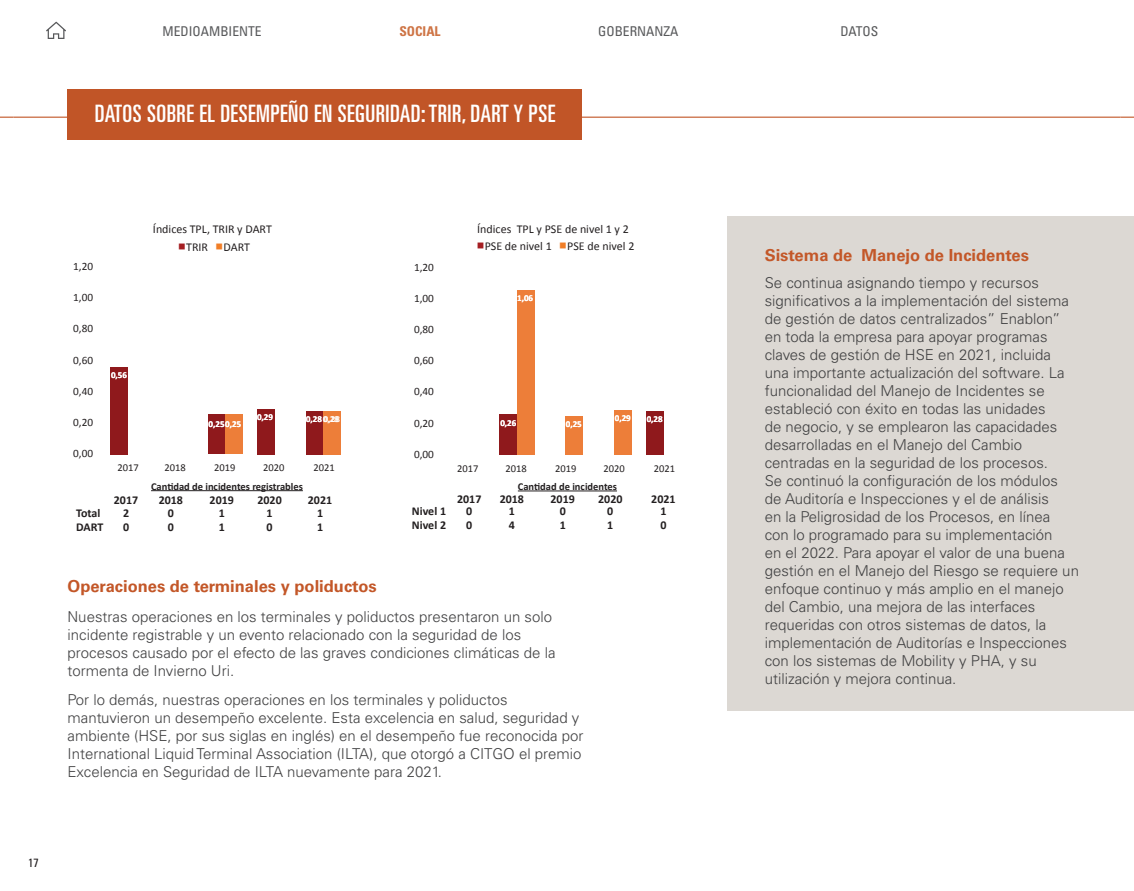
<style>
.page{position:relative;width:1134px;height:891px;background:#fff}
.page>*{position:absolute;margin:0;border:0;box-sizing:border-box;transform-origin:0 0}
.t1{font:ultra-condensed 24px "Univers LT Std";letter-spacing:.02em;color:#fff}
.t2{font:700 16.5px "Univers LT Std";color:#c35728}
.t3{font:300 15px/18px "Univers LT Std";color:#414142}
.t4{font:condensed 13.5px "Univers LT Std";color:#58595b}
.t5{font:700 condensed 13.5px "Univers LT Std";color:#ce7445}
.t6{font:700 12px "Calibri";color:#231f20}
.t7{font:12px "Calibri";color:#231f20}
.t8{font:condensed 12px "Univers LT Std";color:#231f20}
.t9{font:11.25px "Calibri";color:#231f20}
.t10{font:700 10.5px "Calibri";color:#231f20}
.t11{font:10.5px "Calibri";color:#231f20}
.t12{font:700 9px "Calibri";color:#fff}
.s1{color:#a41e22}
.s2{color:#f17e27}
</style>
<div class="page">
<div style="left:727px;top:216px;width:393px;height:494px;background:#dcd8d3"></div>
<hr style="left:14px;top:117px;width:1106px;height:1px;background:#c15527">
<div style="left:68px;top:89px;width:514px;height:51px;background:#c15527"></div>
<div style="left:1120px;top:216px;width:14px;height:494px;background:#dcd8d3"></div>
<svg style="left:1120px;top:117px;width:14px;height:1px"></svg>
<svg style="left:0;top:117px;width:14px;height:1px"></svg>
<div style="left:110px;top:368px;width:18px;height:87px;background:#8f191c"></div>
<div style="left:208px;top:415px;width:17px;height:39px;background:#8f191c"></div>
<div style="left:225px;top:414px;width:18px;height:40px;background:#ed7e39"></div>
<div style="left:257px;top:410px;width:17px;height:45px;background:#8f191c"></div>
<div style="left:306px;top:411px;width:17px;height:43px;background:#8f191c"></div>
<div style="left:323px;top:411px;width:18px;height:43px;background:#ed7e39"></div>
<div style="left:500px;top:414px;width:17px;height:41px;background:#8f191c"></div>
<div style="left:517px;top:290px;width:17px;height:165px;background:#ed7e39"></div>
<div style="left:565px;top:416px;width:18px;height:39px;background:#ed7e39"></div>
<div style="left:614px;top:410px;width:18px;height:45px;background:#ed7e39"></div>
<div style="left:646px;top:411px;width:18px;height:44px;background:#8f191c"></div>
<svg style="left:46px;top:22px;width:20px;height:17px"></svg>
<hr style="left:518px;top:491px;width:99px;height:1px;background:#231f20">
<hr style="left:151px;top:490px;width:152px;height:1px;background:#231f20">
<p class="t4" style="left:163px;top:23px;width:100px">MEDIOAMBIENTE</p>
<p class="t5" style="left:399px;top:23px;width:43px">SOCIAL</p>
<p class="t4" style="left:598px;top:23px;width:82px">GOBERNANZA</p>
<p class="t4" style="left:840px;top:23px;width:40px">DATOS</p>
<h1 class="t1" style="left:95px;top:100px;width:462px">DATOS SOBRE EL DESEMPEÑO EN SEGURIDAD: TRIR, DART Y PSE</h1>
<p class="t9" style="left:73px;top:259px;width:21px">1,20</p>
<p class="t9" style="left:73px;top:290px;width:21px">1,00</p>
<p class="t9" style="left:73px;top:321px;width:21px">0,80</p>
<p class="t9" style="left:73px;top:352px;width:21px">0,60</p>
<p class="t9" style="left:73px;top:383px;width:21px">0,40</p>
<p class="t9" style="left:73px;top:415px;width:21px">0,20</p>
<p class="t9" style="left:73px;top:446px;width:21px">0,00</p>
<p class="t12" style="left:111px;top:369px;width:18px">0,56</p>
<p class="t7" style="left:153px;top:220px;width:120px">Índices TPL, TRIR y DART</p>
<p class="t7" style="left:178px;top:239px;width:74px"><span class="s1">○</span>TRIR <span class="s2">○</span>DART</p>
<p class="t7" style="left:476px;top:237px;width:160px"><span class="s1">○</span>PSE de nivel 1 <span class="s2">○</span>PSE de nivel 2</p>
<p class="t7" style="left:477px;top:221px;width:153px">Índices TPL y PSE de nivel 1 y 2</p>
<p class="t12" style="left:209px;top:418px;width:34px">0,250,25</p>
<p class="t12" style="left:257px;top:411px;width:18px">0,29</p>
<p class="t12" style="left:306px;top:413px;width:34px">0,280,28</p>
<p class="t9" style="left:414px;top:259px;width:21px">1,20</p>
<p class="t9" style="left:414px;top:290px;width:21px">1,00</p>
<p class="t9" style="left:414px;top:321px;width:21px">0,80</p>
<p class="t9" style="left:414px;top:353px;width:21px">0,60</p>
<p class="t9" style="left:414px;top:384px;width:21px">0,40</p>
<p class="t9" style="left:414px;top:415px;width:21px">0,20</p>
<p class="t9" style="left:414px;top:446px;width:21px">0,00</p>
<p class="t12" style="left:517px;top:291px;width:18px">1,06</p>
<p class="t12" style="left:500px;top:417px;width:18px">0,26</p>
<p class="t12" style="left:566px;top:417px;width:18px">0,25</p>
<p class="t12" style="left:615px;top:412px;width:18px">0,29</p>
<p class="t12" style="left:647px;top:413px;width:18px">0,28</p>
<p class="t11" style="left:117px;top:460px;width:23px">2017</p>
<p class="t11" style="left:165px;top:460px;width:23px">2018</p>
<p class="t11" style="left:214px;top:460px;width:23px">2019</p>
<p class="t11" style="left:263px;top:460px;width:23px">2020</p>
<p class="t11" style="left:314px;top:460px;width:23px">2021</p>
<p class="t11" style="left:457px;top:461px;width:23px">2017</p>
<p class="t11" style="left:505px;top:461px;width:23px">2018</p>
<p class="t11" style="left:555px;top:461px;width:23px">2019</p>
<p class="t11" style="left:604px;top:461px;width:23px">2020</p>
<p class="t11" style="left:654px;top:461px;width:23px">2021</p>
<p class="t10" style="left:151px;top:479px;width:153px">Cantidad de incidentes registrables</p>
<p class="t10" style="left:518px;top:479px;width:101px">Cantidad de incidentes</p>
<p class="t6" style="left:114px;top:491px;width:26px">2017</p>
<p class="t6" style="left:159px;top:491px;width:26px">2018</p>
<p class="t6" style="left:210px;top:491px;width:26px">2019</p>
<p class="t6" style="left:257px;top:491px;width:26px">2020</p>
<p class="t6" style="left:308px;top:491px;width:26px">2021</p>
<p class="t6" style="left:457px;top:491px;width:26px">2017</p>
<p class="t6" style="left:500px;top:491px;width:26px">2018</p>
<p class="t6" style="left:551px;top:491px;width:26px">2019</p>
<p class="t6" style="left:598px;top:491px;width:26px">2020</p>
<p class="t6" style="left:651px;top:491px;width:26px">2021</p>
<p class="t6" style="left:76px;top:505px;width:26px">Total</p>
<p class="t6" style="left:123px;top:505px;width:8px">2</p>
<p class="t6" style="left:168px;top:505px;width:8px">0</p>
<p class="t6" style="left:219px;top:505px;width:8px">1</p>
<p class="t6" style="left:267px;top:505px;width:8px">1</p>
<p class="t6" style="left:317px;top:505px;width:8px">1</p>
<p class="t6" style="left:76px;top:518px;width:29px">DART</p>
<p class="t6" style="left:123px;top:518px;width:8px">0</p>
<p class="t6" style="left:168px;top:518px;width:8px">0</p>
<p class="t6" style="left:219px;top:518px;width:8px">1</p>
<p class="t6" style="left:267px;top:518px;width:8px">0</p>
<p class="t6" style="left:317px;top:518px;width:8px">1</p>
<p class="t6" style="left:412px;top:503px;width:36px">Nivel 1</p>
<p class="t6" style="left:466px;top:503px;width:8px">0</p>
<p class="t6" style="left:509px;top:503px;width:8px">1</p>
<p class="t6" style="left:560px;top:503px;width:8px">0</p>
<p class="t6" style="left:607px;top:503px;width:8px">0</p>
<p class="t6" style="left:660px;top:503px;width:8px">1</p>
<p class="t6" style="left:412px;top:516px;width:36px">Nivel 2</p>
<p class="t6" style="left:466px;top:516px;width:8px">0</p>
<p class="t6" style="left:509px;top:516px;width:8px">4</p>
<p class="t6" style="left:560px;top:516px;width:8px">1</p>
<p class="t6" style="left:607px;top:516px;width:8px">1</p>
<p class="t6" style="left:660px;top:516px;width:8px">0</p>
<p class="t2" style="left:68px;top:577px;width:311px">Operaciones de terminales y poliductos</p>
<p class="t3" style="left:68px;top:608px;width:490px">Nuestras operaciones en los terminales y poliductos presentaron un solo incidente registrable y un evento relacionado con la seguridad de los procesos causado por el efecto de las graves condiciones climáticas de la tormenta de Invierno Uri.</p>
<p class="t3" style="left:68px;top:691px;width:518px">Por lo demás, nuestras operaciones en los terminales y poliductos mantuvieron un desempeño excelente. Esta excelencia en salud, seguridad y ambiente (HSE, por sus siglas en inglés) en el desempeño fue reconocida por International Liquid Terminal Association (ILTA), que otorgó a CITGO el premio Excelencia en Seguridad de ILTA nuevamente para 2021.</p>
<p class="t8" style="left:28px;top:855px;width:12px">17</p>
<p class="t2" style="left:765px;top:246px;width:266px">Sistema de Manejo de Incidentes</p>
<p class="t3" style="left:765px;top:274px;width:316px">Se continua asignando tiempo y recursos significativos a la implementación del sistema de gestión de datos centralizados” Enablon” en toda la empresa para apoyar programas claves de gestión de HSE en 2021, incluida<br>una importante actualización del software. La funcionalidad del Manejo de Incidentes se estableció con éxito en todas las unidades<br>de negocio, y se emplearon las capacidades desarrolladas en el Manejo del Cambio centradas en la seguridad de los procesos.<br>Se continuó la configuración de los módulos<br>de Auditoría e Inspecciones y el de análisis<br>en la Peligrosidad de los Procesos, en línea<br>con lo programado para su implementación<br>en el 2022. Para apoyar el valor de una buena gestión en el Manejo del Riesgo se requiere un enfoque continuo y más amplio en el manejo del Cambio, una mejora de las interfaces requeridas con otros sistemas de datos, la implementación de Auditorías e Inspecciones con los sistemas de Mobility y PHA, y su utilización y mejora continua.</p>
</div>
